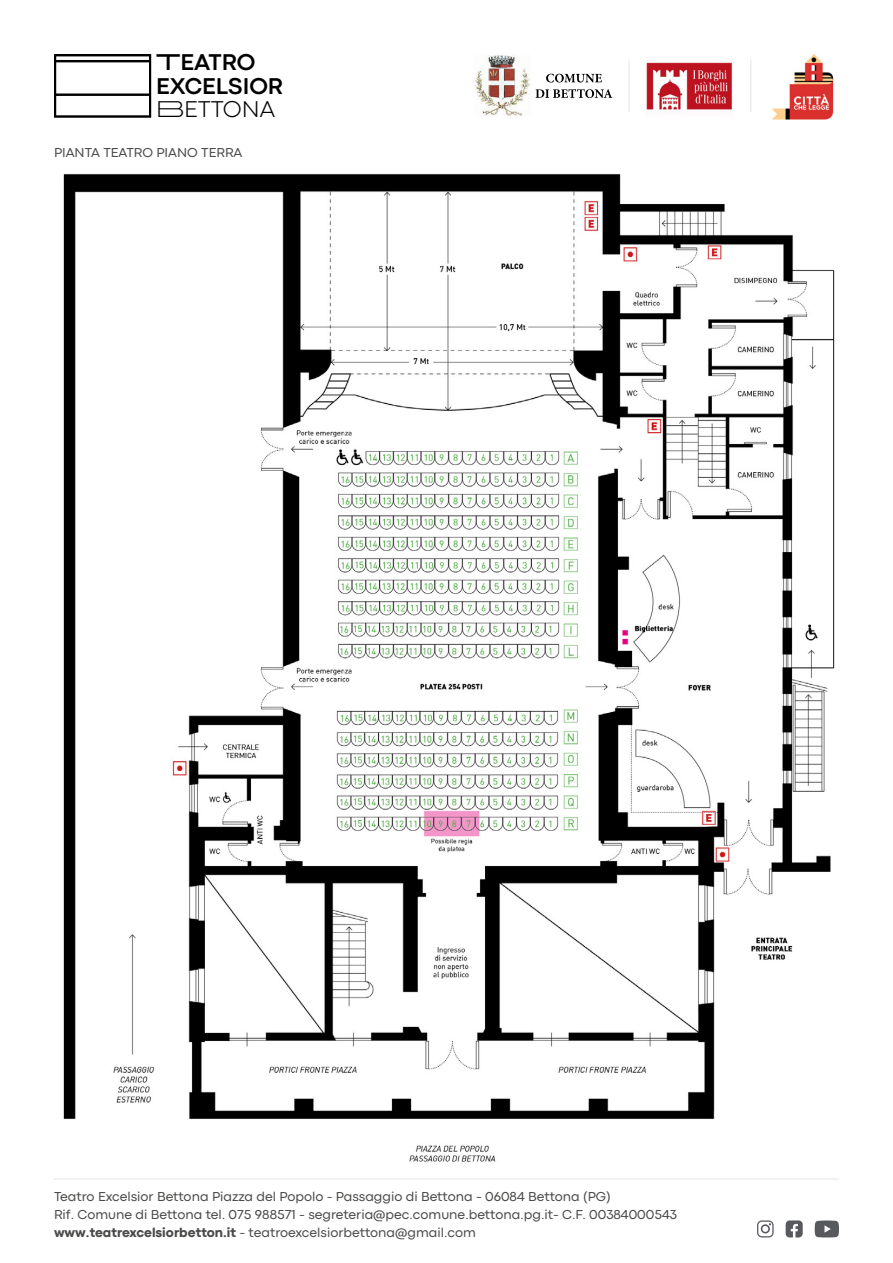
<style>
.page{position:relative;width:893px;height:1263px;background:#fff}
.page>*{position:absolute;margin:0;border:0;box-sizing:border-box;transform-origin:0 0}
.t1{font:700 23.85px/23.1px "Codec Pro";color:#000}
.t2{font:300 23.85px "Codec Pro";color:#000}
.t3{font:13.5px/18px "Codec Pro";color:#4a4a49}
.s1{font-weight:800}
</style>
<div class="page">
<svg style="left:54px;top:54px;width:97px;height:64px"></svg>
<img style="left:475px;top:55px;width:55px;height:61px">
<svg style="left:535px;top:89px;width:77px;height:9px"></svg>
<svg style="left:546px;top:74px;width:56px;height:8px"></svg>
<img style="left:772px;top:54px;width:62px;height:66px">
<img style="left:646px;top:62px;width:86px;height:48px">
<hr style="left:628px;top:60px;width:2px;height:52px;background:#ededed">
<hr style="left:750px;top:60px;width:1px;height:52px;background:#ededed">
<hr style="left:54px;top:1178px;width:785px;height:2px;background:#ededed">
<svg style="left:757px;top:1220px;width:17px;height:17px"></svg>
<svg style="left:786px;top:1220px;width:17px;height:17px"></svg>
<svg style="left:815px;top:1220px;width:24px;height:17px"></svg>
<img style="left:63px;top:173px;width:772px;height:989px">
<h1 class="t1" style="left:156px;top:51px;width:128px">TEATRO<br>EXCELSIOR</h1>
<h1 class="t2" style="left:156px;top:95px;width:121px">BETTONA</h1>
<p class="t3" style="left:54px;top:143px;width:190px">PIANTA TEATRO PIANO TERRA</p>
<p class="t3" style="left:54px;top:1187px;width:624px">Teatro Excelsior Bettona Piazza del Popolo - Passaggio di Bettona - 06084 Bettona (PG)<br>Rif. Comune di Bettona tel. 075 988571 - segreteria@pec.comune.bettona.pg.it- C.F. 00384000543 <span class="s1">www.teatrexcelsiorbetton.it</span> - teatroexcelsiorbettona@gmail.com</p>
</div>
